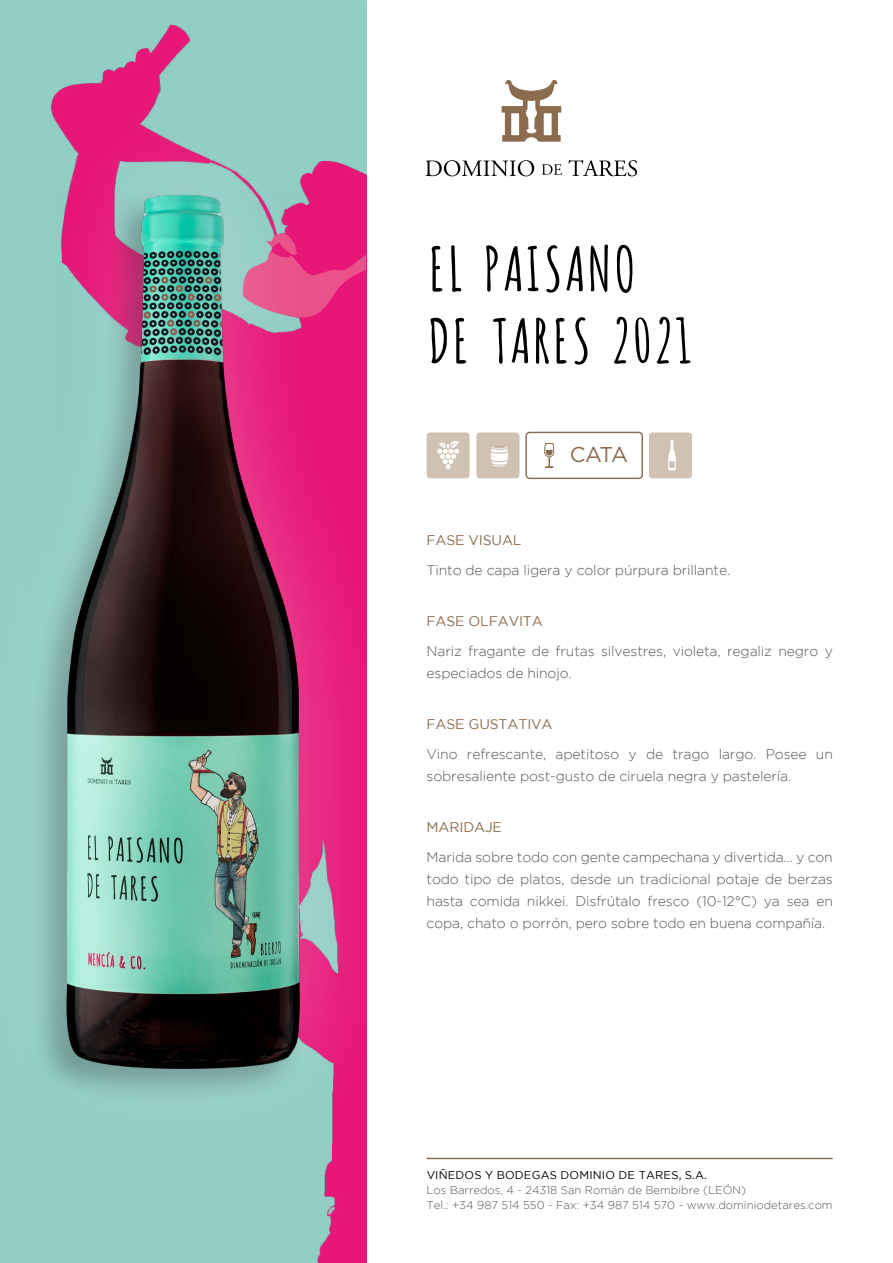
<style>
.page{position:relative;width:893px;height:1263px;background:#fff}
.page>*{position:absolute;margin:0;border:0;box-sizing:border-box;transform-origin:0 0}
.t1{font:700 60px/72px "Amatica SC";letter-spacing:-.025em;color:#000}
.t2{font:21.45px "Gotham";color:#8b6c4e}
.t3{font:300 13.95px/22px "Gotham";letter-spacing:-.01em;color:#56565a}
.t4{font:13.95px "Gotham";letter-spacing:-.01em;color:#8b6c4e}
.t5{font:300 11.25px/15.1px "Gotham";color:#56565a}
.t6{font:11.25px "Gotham";letter-spacing:.015em;color:#000}
</style>
<div class="page">
<div style="left:649px;top:432px;width:43px;height:46px;background:#d1c1b2;border-radius:3px"></div>
<div style="left:525px;top:432px;width:118px;height:47px;border:1px solid #8b6c4e;border-radius:3px"></div>
<div style="left:427px;top:432px;width:43px;height:46px;background:#d1c1b2;border-radius:3px"></div>
<svg style="left:437px;top:441px;width:22px;height:28px"></svg>
<svg style="left:544px;top:443px;width:11px;height:25px"></svg>
<svg style="left:668px;top:440px;width:8px;height:30px"></svg>
<div style="left:669px;top:461px;width:6px;height:7px;background:#d1c1b2"></div>
<hr style="left:427px;top:1158px;width:405px;height:1px;background:#8b6c4e">
<div style="left:476px;top:432px;width:43px;height:46px;background:#d1c1b2;border-radius:3px"></div>
<svg style="left:491px;top:446px;width:17px;height:21px"></svg>
<svg style="left:425px;top:160px;width:109px;height:16px"></svg>
<svg style="left:542px;top:164px;width:20px;height:11px"></svg>
<svg style="left:568px;top:160px;width:69px;height:16px"></svg>
<svg style="left:502px;top:80px;width:59px;height:62px"></svg>
<img style="left:28px;top:5px;width:338px;height:1258px">
<div style="left:0;top:101px;width:396px;height:1063px;background:#fff;opacity:.3"></div>
<img style="left:50px;top:190px;width:266px;height:884px">
<h1 class="t1" style="left:427px;top:227px;width:270px">EL PAISANO<br>DE TARES 2021</h1>
<h2 class="t2" style="left:570px;top:442px;width:60px">CATA</h2>
<p class="t4" style="left:427px;top:533px;width:97px">FASE VISUAL</p>
<p class="t3" style="left:427px;top:559px;width:305px">Tinto de capa ligera y color púrpura brillante.</p>
<p class="t4" style="left:427px;top:614px;width:118px">FASE OLFAVITA</p>
<p class="t3" style="left:427px;top:640px;width:408px">Nariz fragante de frutas silvestres, violeta, regaliz negro y especiados de hinojo.</p>
<p class="t4" style="left:427px;top:716px;width:128px">FASE GUSTATIVA</p>
<p class="t3" style="left:427px;top:742px;width:408px">Vino refrescante, apetitoso y de trago largo. Posee un sobresaliente post-gusto de ciruela negra y pastelería.</p>
<p class="t4" style="left:427px;top:819px;width:77px">MARIDAJE</p>
<p class="t3" style="left:427px;top:845px;width:408px;text-align:justify">Marida sobre todo con gente campechana y divertida… y con todo tipo de platos, desde un tradicional potaje de berzas hasta comida nikkei. Disfrútalo fresco (10-12°C) ya sea en copa, chato o porrón, pero sobre todo en buena compañía.</p>
<p class="t6" style="left:427px;top:1168px;width:282px">VIÑEDOS Y BODEGAS DOMINIO DE TARES, S.A.</p>
<p class="t5" style="left:427px;top:1182px;width:408px">Los Barredos, 4 - 24318 San Román de Bembibre (LEÓN)<br>Tel.: +34 987 514 550 - Fax: +34 987 514 570 - www.dominiodetares.com</p>
</div>
